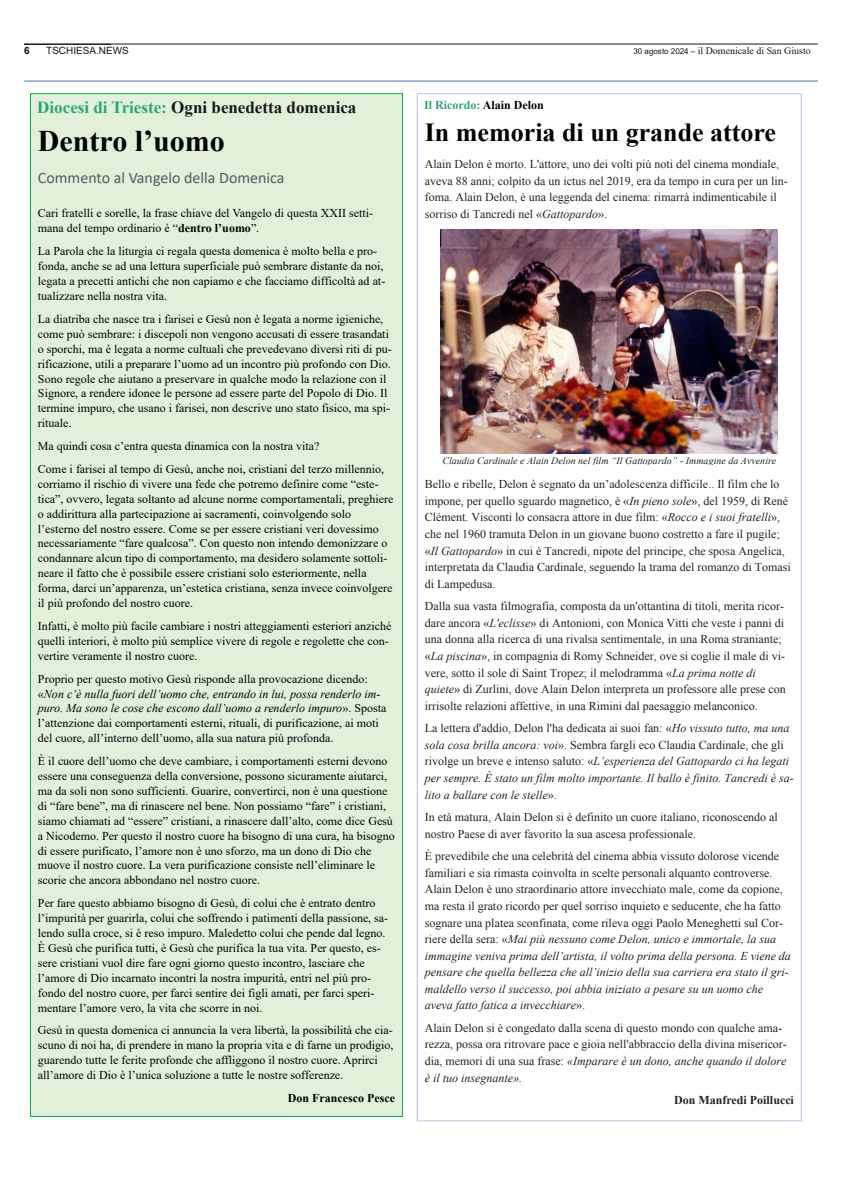
<style>
.page{position:relative;width:842px;height:1191px;background:#fff}
.page>*{position:absolute;margin:0;border:0;box-sizing:border-box;transform-origin:0 0}
.t1{font:700 30px "Times New Roman";color:#000}
.t2{font:700 26px "Times New Roman";color:#000}
.t3{font:700 17px "Times New Roman";color:#181717}
.t4{font:16px "Calibri";color:#595959}
.t5{font:12px/14.9px "Times New Roman";color:#000}
.t6{font:12px/16.6px "Times New Roman";color:#222}
.t7{font:italic 12px/16.6px "Times New Roman";color:#222}
.t8{font:700 12px "Times New Roman";color:#28a777}
.t9{font:700 12px "Times New Roman";color:#222}
.t10{font:700 12px "Times New Roman";color:#000}
.t11{font:italic 10px "Times New Roman";color:#222}
.t12{font:10px "Times New Roman";color:#181717}
.t13{font:10px "Arial";color:#181717}
.t14{font:700 10px "Arial";color:#181717}
.s1{font-family:"Arial";font-size:8px}
.s2{color:#28a777}
.s3{font-weight:700}
.s4{font-style:italic}
.s5{color:#000}
.s6{font-style:normal}
</style>
<div class="page">
<hr style="left:24px;top:44px;width:794px;height:1px;background:#181717">
<div style="left:31px;top:94px;width:372px;height:1022px;background:#e2f0d9"></div>
<img style="left:440px;top:229px;width:338px;height:225px">
<hr style="left:24px;top:81px;width:794px;height:1px;background:#4472c4">
<p class="t14" style="left:24px;top:43px;width:7px">6</p>
<p class="t13" style="left:46px;top:43px;width:84px">TSCHIESA.NEWS</p>
<p class="t12" style="left:633px;top:43px;width:179px"><span class="s1">30 agosto 2024 –</span> il Domenicale di San Giusto</p>
<p class="t3" style="left:37px;top:95px;width:321px"><span class="s2">Diocesi di Trieste:</span> Ogni benedetta domenica</p>
<p class="t1" style="left:38px;top:119px;width:188px">Dentro l’uomo</p>
<p class="t4" style="left:38px;top:167px;width:248px">Commento al Vangelo della Domenica</p>
<p class="t5" style="left:38px;top:206px;width:337px">Cari fratelli e sorelle, la frase chiave del Vangelo di questa XXII setti&shy;mana del tempo ordinario è “<span class="s3">dentro l’uomo</span>”.</p>
<p class="t5" style="left:38px;top:243px;width:349px">La Parola che la liturgia ci regala questa domenica è molto bella e pro&shy;fonda, anche se ad una lettura superficiale può sembrare distante da noi, legata a precetti antichi che non capiamo e che facciamo difficoltà ad at&shy;tualizzare nella nostra vita.</p>
<p class="t5" style="left:38px;top:311px;width:355px">La diatriba che nasce tra i farisei e Gesù non è legata a norme igieniche, come può sembrare: i discepoli non vengono accusati di essere trasandati o sporchi, ma è legata a norme cultuali che prevedevano diversi riti di pu&shy;rificazione, utili a preparare l’uomo ad un incontro più profondo con Dio.<br>Sono regole che aiutano a preservare in qualche modo la relazione con il Signore, a rendere idonee le persone ad essere parte del Popolo di Dio. Il termine impuro, che usano i farisei, non descrive uno stato fisico, ma spi&shy;rituale.</p>
<p class="t5" style="left:38px;top:434px;width:348px;line-height:22.8px">Ma quindi cosa c’entra questa dinamica con la nostra vita?<br>Come i farisei al tempo di Gesù, anche noi, cristiani del terzo millennio,</p>
<p class="t5" style="left:38px;top:476px;width:357px">corriamo il rischio di vivere una fede che potremo definire come “este&shy;tica”, ovvero, legata soltanto ad alcune norme comportamentali, preghiere o addirittura alla partecipazione ai sacramenti, coinvolgendo solo l’esterno del nostro essere. Come se per essere cristiani veri dovessimo necessariamente “fare qualcosa”. Con questo non intendo demonizzare o condannare alcun tipo di comportamento, ma desidero solamente sottoli&shy;neare il fatto che è possibile essere cristiani solo esteriormente, nella forma, darci un’apparenza, un’estetica cristiana, senza invece coinvolgere il più profondo del nostro cuore.</p>
<p class="t5" style="left:38px;top:618px;width:355px">Infatti, è molto più facile cambiare i nostri atteggiamenti esteriori anziché quelli interiori, è molto più semplice vivere di regole e regolette che con&shy;vertire veramente il nostro cuore.</p>
<p class="t5" style="left:38px;top:671px;width:350px">Proprio per questo motivo Gesù risponde alla provocazione dicendo: «<span class="s4">Non c’è nulla fuori dell’uomo che, entrando in lui, possa renderlo im&shy;puro. Ma sono le cose che escono dall’uomo a renderlo impuro</span>». Sposta l’attenzione dai comportamenti esterni, rituali, di purificazione, ai moti del cuore, all’interno dell’uomo, alla sua natura più profonda.</p>
<p class="t5" style="left:38px;top:753px;width:358px">È il cuore dell’uomo che deve cambiare, i comportamenti esterni devono essere una conseguenza della conversione, possono sicuramente aiutarci, ma da soli non sono sufficienti. Guarire, convertirci, non è una questione di “fare bene”, ma di rinascere nel bene. Non possiamo “fare” i cristiani, siamo chiamati ad “essere” cristiani, a rinascere dall’alto, come dice Gesù a Nicodemo. Per questo il nostro cuore ha bisogno di una cura, ha bisogno di essere purificato, l’amore non è uno sforzo, ma un dono di Dio che muove il nostro cuore. La vera purificazione consiste nell’eliminare le scorie che ancora abbondano nel nostro cuore.</p>
<p class="t5" style="left:38px;top:895px;width:352px">Per fare questo abbiamo bisogno di Gesù, di colui che è entrato dentro l’impurità per guarirla, colui che soffrendo i patimenti della passione, sa&shy;lendo sulla croce, si è reso impuro. Maledetto colui che pende dal legno.<br>È Gesù che purifica tutti, è Gesù che purifica la tua vita. Per questo, es&shy;sere cristiani vuol dire fare ogni giorno questo incontro, lasciare che l’amore di Dio incarnato incontri la nostra impurità, entri nel più pro&shy;fondo del nostro cuore, per farci sentire dei figli amati, per farci speri&shy;mentare l’amore vero, la vita che scorre in noi.</p>
<p class="t5" style="left:38px;top:1022px;width:357px">Gesù in questa domenica ci annuncia la vera libertà, la possibilità che cia&shy;scuno di noi ha, di prendere in mano la propria vita e di farne un prodigio, guarendo tutte le ferite profonde che affliggono il nostro cuore. Aprirci all’amore di Dio è l’unica soluzione a tutte le nostre sofferenze.</p>
<p class="t10" style="left:288px;top:1089px;width:109px">Don Francesco Pesce</p>
<p class="t8" style="left:424px;top:96px;width:121px">Il Ricordo: <span class="s5">Alain Delon</span></p>
<p class="t2" style="left:425px;top:113px;width:353px">In memoria di un grande attore</p>
<p class="t6" style="left:425px;top:155px;width:364px">Alain Delon è morto. L'attore, uno dei volti più noti del cinema mondiale, aveva 88 anni; colpito da un ictus nel 2019, era da tempo in cura per un lin&shy;foma. Alain Delon, è una leggenda del cinema: rimarrà indimenticabile il sorriso di Tancredi nel «<span class="s4">Gattopardo</span>».</p>
<p class="t11" style="left:442px;top:453px;width:335px">Claudia Cardinale e Alain Delon nel film “Il Gattopardo” - Immagine da Avvenire</p>
<p class="t6" style="left:425px;top:475px;width:367px">Bello e ribelle, Delon è segnato da un’adolescenza difficile.. Il film che lo impone, per quello sguardo magnetico, è «<span class="s4">In pieno sole</span>», del 1959, di René Clément. Visconti lo consacra attore in due film: «<span class="s4">Rocco e i suoi fratelli</span>», che nel 1960 tramuta Delon in un giovane buono costretto a fare il pugile; «<span class="s4">Il Gattopardo</span>» in cui è Tancredi, nipote del principe, che sposa Angelica, interpretata da Claudia Cardinale, seguendo la trama del romanzo di Tomasi di Lampedusa.</p>
<p class="t6" style="left:425px;top:598px;width:363px">Dalla sua vasta filmografia, composta da un'ottantina di titoli, merita ricor&shy;dare ancora «<span class="s4">L'eclisse</span>» di Antonioni, con Monica Vitti che veste i panni di una donna alla ricerca di una rivalsa sentimentale, in una Roma straniante; «<span class="s4">La piscina</span>», in compagnia di Romy Schneider, ove si coglie il male di vi&shy;vere, sotto il sole di Saint Tropez; il melodramma «<span class="s4">La prima notte di quiete</span>» di Zurlini, dove Alain Delon interpreta un professore alle prese con irrisolte relazioni affettive, in una Rimini dal paesaggio melanconico.</p>
<p class="t7" style="left:425px;top:719px;width:370px"><span class="s6">La lettera d'addio, Delon l'ha dedicata ai suoi fan: «</span>Ho vissuto tutto, ma una sola cosa brilla ancora: voi<span class="s6">». Sembra fargli eco Claudia Cardinale, che gli rivolge un breve e intenso saluto: «</span>L’esperienza del Gattopardo ci ha legati per sempre. È stato un film molto importante. Il ballo è finito. Tancredi è sa&shy;lito a ballare con le stelle<span class="s6">».</span></p>
<p class="t6" style="left:425px;top:808px;width:355px">In età matura, Alain Delon si è definito un cuore italiano, riconoscendo al nostro Paese di aver favorito la sua ascesa professionale.</p>
<p class="t6" style="left:425px;top:847px;width:368px">È prevedibile che una celebrità del cinema abbia vissuto dolorose vicende familiari e sia rimasta coinvolta in scelte personali alquanto controverse.<br>Alain Delon è uno straordinario attore invecchiato male, come da copione, ma resta il grato ricordo per quel sorriso inquieto e seducente, che ha fatto sognare una platea sconfinata, come rileva oggi Paolo Meneghetti sul Cor&shy;riere della sera: «<span class="s4">Mai più nessuno come Delon, unico e immortale, la sua immagine veniva prima dell’artista, il volto prima della persona. E viene da pensare che quella bellezza che all’inizio della sua carriera era stato il gri&shy;maldello verso il successo, poi abbia iniziato a pesare su un uomo che aveva fatto fatica a invecchiare</span>».</p>
<p class="t6" style="left:425px;top:1019px;width:364px">Alain Delon si è congedato dalla scena di questo mondo con qualche ama&shy;rezza, possa ora ritrovare pace e gioia nell'abbraccio della divina misericor&shy;dia, memori di una sua frase: <span class="s4">«Imparare è un dono, anche quando il dolore è il tuo insegnante».</span></p>
<p class="t9" style="left:674px;top:1091px;width:121px">Don Manfredi Poillucci</p>
</div>
